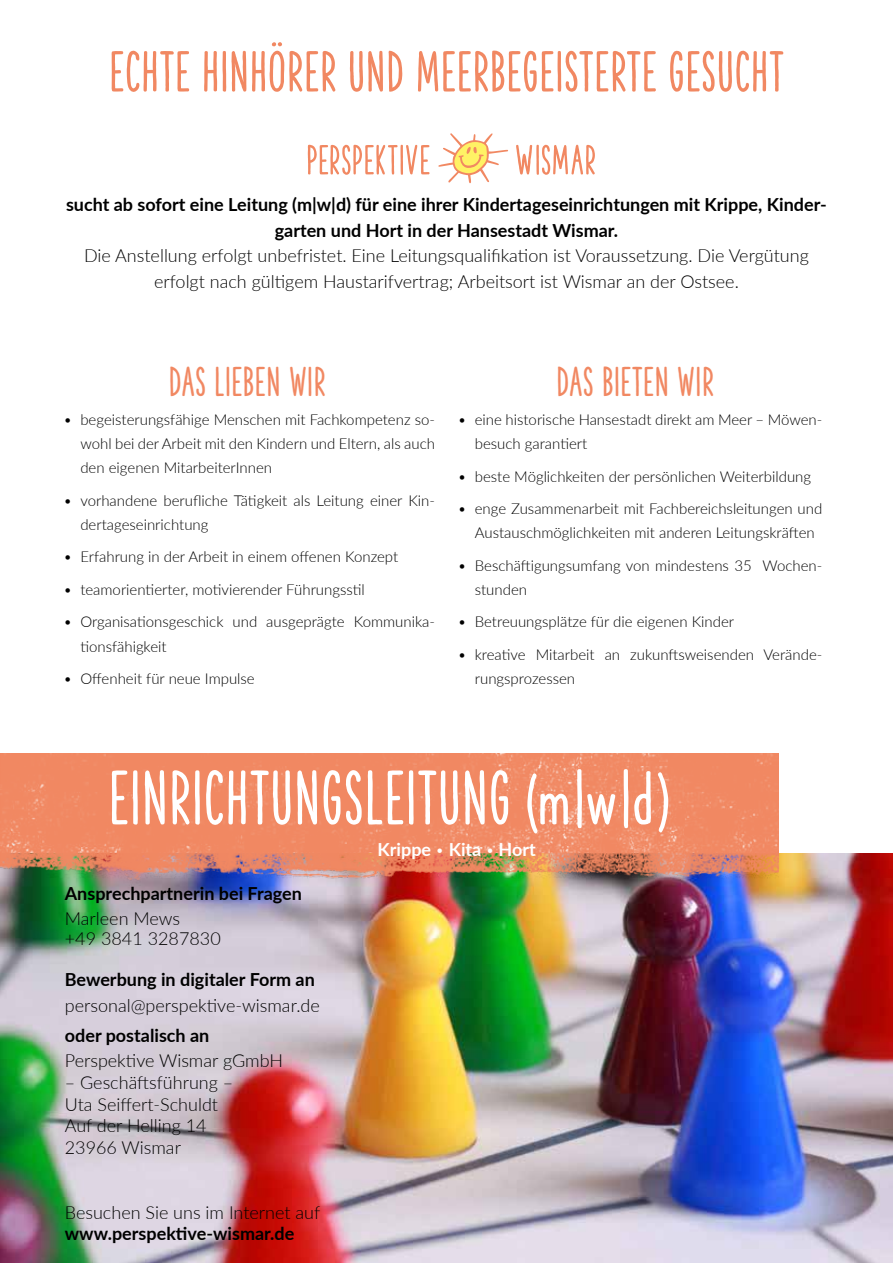
<style>
.page{position:relative;width:893px;height:1263px;background:#fff}
.page>*{position:absolute;margin:0;border:0;box-sizing:border-box;transform-origin:0 0}
.t1{font:72px "The Hand Extrablack";color:#fff}
.t2{font:54px "The Hand Extrablack";color:#f18862}
.t3{font:39px "The Hand Extrablack";color:#f18862}
.t4{font:300 18px/25.5px "Lato";color:#000;text-align:center}
.t5{font:700 18px/25.5px "Lato";color:#000;text-align:center}
.t6{font:700 18px "Lato";color:#fff}
.t7{font:300 15px/24px "Lato";color:#000}
.s1{font-weight:300;font-size:15px}
</style>
<div class="page">
<img style="left:0;top:854px;width:893px;height:409px">
<img style="left:0;top:753px;width:778px;height:132px">
<svg style="left:438px;top:133px;width:70px;height:50px"></svg>
<svg style="left:308px;top:145px;width:121px;height:30px"></svg>
<svg style="left:516px;top:145px;width:79px;height:30px"></svg>
<p class="t2" style="left:109px;top:40px;width:677px">ECHTE HINHÖRER UND MEERBEGEISTERTE GESUCHT</p>
<p class="t5" style="left:66px;top:191px;width:762px">sucht ab sofort eine Leitung (m|w|d) für eine ihrer Kindertageseinrichtungen mit Krippe, Kinder&shy;garten und Hort in der Hansestadt Wismar.</p>
<p class="t4" style="left:84px;top:242px;width:726px">Die Anstellung erfolgt unbefristet. Eine Leitungsqualifikation ist Voraussetzung. Die Vergütung erfolgt nach gültigem Haustarifvertrag; Arbeitsort ist Wismar an der Ostsee.</p>
<p class="t3" style="left:168px;top:359px;width:159px">DAS LIEBEN WIR</p>
<p class="t3" style="left:556px;top:359px;width:159px">DAS BIETEN WIR</p>
<p class="t7" style="left:80px;top:407px;width:356px;text-align:justify;text-indent:-17px">• begeisterungsfähige Menschen mit Fachkompetenz so&shy;wohl bei der Arbeit mit den Kindern und Eltern, als auch den eigenen MitarbeiterInnen</p>
<p class="t7" style="left:80px;top:488px;width:356px;text-indent:-17px">• vorhandene berufliche Tätigkeit als Leitung einer Kin&shy;dertageseinrichtung</p>
<p class="t7" style="left:63px;top:544px;width:336px">• Erfahrung in der Arbeit in einem offenen Konzept</p>
<p class="t7" style="left:63px;top:577px;width:303px">• teamorientierter, motivierender Führungsstil</p>
<p class="t7" style="left:80px;top:609px;width:356px;text-indent:-17px">• Organisationsgeschick und ausgeprägte Kommunika&shy;tionsfähigkeit</p>
<p class="t7" style="left:63px;top:666px;width:193px">• Offenheit für neue Impulse</p>
<p class="t7" style="left:475px;top:407px;width:349px;text-indent:-17px">• eine historische Hansestadt direkt am Meer – Möwen&shy;besuch garantiert</p>
<p class="t7" style="left:458px;top:464px;width:355px">• beste Möglichkeiten der persönlichen Weiterbildung</p>
<p class="t7" style="left:475px;top:496px;width:349px;text-indent:-17px">• enge Zusammenarbeit mit Fachbereichsleitungen und<br>Austauschmöglichkeiten mit anderen Leitungskräften</p>
<p class="t7" style="left:475px;top:553px;width:349px;text-indent:-17px">• Beschäftigungsumfang von mindestens 35 Wochen&shy;stunden</p>
<p class="t7" style="left:458px;top:609px;width:278px">• Betreuungsplätze für die eigenen Kinder</p>
<p class="t7" style="left:475px;top:642px;width:349px;text-indent:-17px">• kreative Mitarbeit an zukunftsweisenden Verände&shy;rungsprozessen</p>
<p class="t1" style="left:108px;top:756px;width:563px">EINRICHTUNGSLEITUNG (m|w|d)</p>
<p class="t5" style="left:65px;top:880px;width:239px">Ansprechpartnerin bei Fragen</p>
<p class="t4" style="left:65px;top:905px;width:117px">Marleen Mews</p>
<p class="t4" style="left:65px;top:925px;width:157px">+49 3841 3287830</p>
<p class="t5" style="left:65px;top:966px;width:251px">Bewerbung in digitaler Form an</p>
<p class="t4" style="left:65px;top:992px;width:256px">personal@perspektive-wismar.de</p>
<p class="t5" style="left:65px;top:1022px;width:146px">oder postalisch an</p>
<p class="t4" style="left:65px;top:1047px;width:220px">Perspektive Wismar gGmbH</p>
<p class="t4" style="left:65px;top:1069px;width:170px">– Geschäftsführung –</p>
<p class="t4" style="left:65px;top:1091px;width:155px">Uta Seiffert-Schuldt</p>
<p class="t4" style="left:65px;top:1112px;width:143px">Auf der Helling 14</p>
<p class="t4" style="left:65px;top:1134px;width:118px">23966 Wismar</p>
<p class="t4" style="left:65px;top:1199px;width:257px">Besuchen Sie uns im Internet auf</p>
<p class="t5" style="left:65px;top:1220px;width:231px">www.perspektive-wismar.de</p>
<p class="t6" style="left:378px;top:836px;width:160px">Krippe <span class="s1">•</span> Kita <span class="s1">•</span> Hort</p>
</div>
